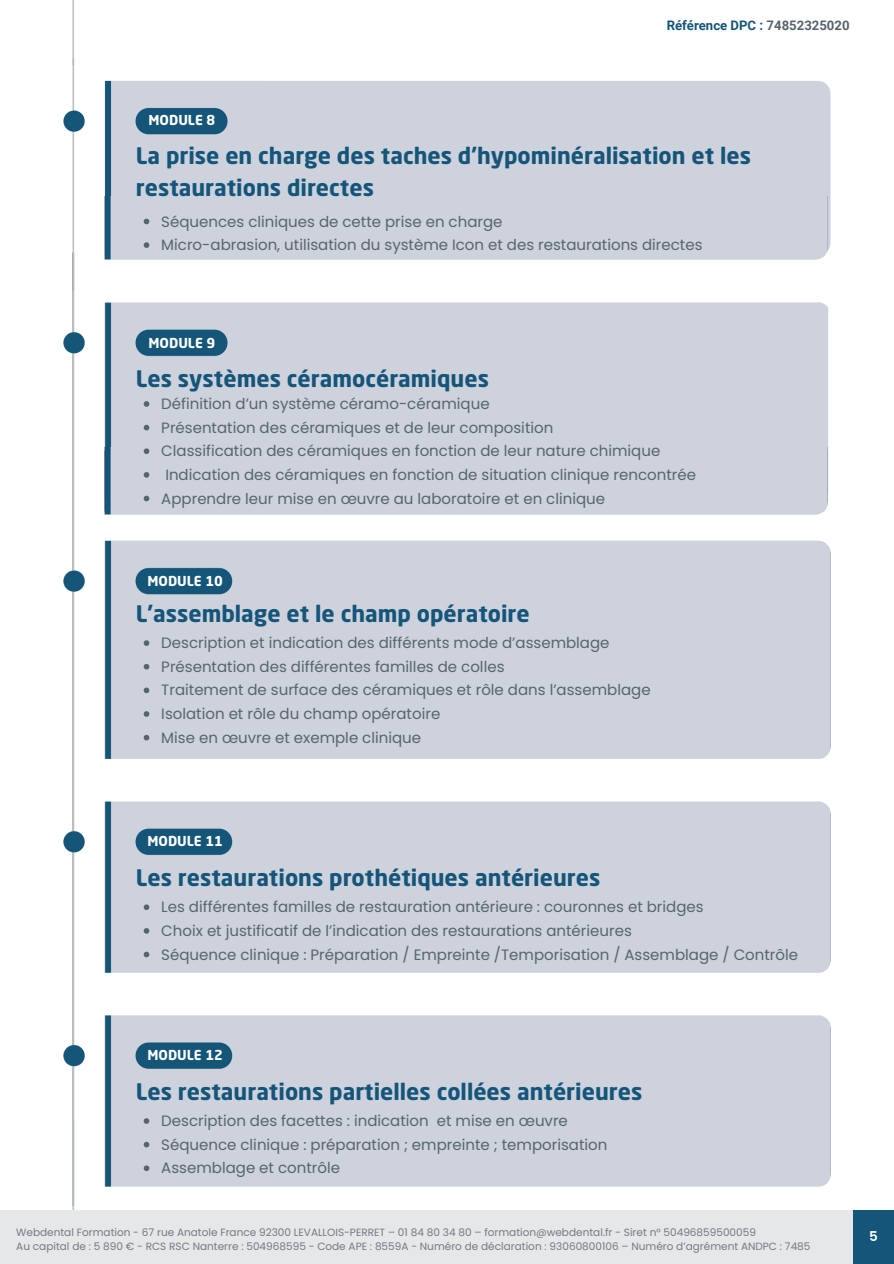
<style>
.page{position:relative;width:894px;height:1264px;background:#fff}
.page>*{position:absolute;margin:0;border:0;box-sizing:border-box;transform-origin:0 0}
.t1{font:700 22.5px/31.5px "Neo Sans Std";color:#16557a}
.t2{font:15px "Poppins";color:#57646e}
.t3{font:700 13.5px "Neo Sans Std";color:#fff}
.t4{font:600 13.5px "Poppins";color:#fff}
.t5{font:700 13.2px "Roboto";color:#16557a}
.t6{font:10.5px "Poppins";color:#717a83}
.s1{color:#57646e}
</style>
<div class="page">
<div style="left:0;top:1210px;width:893px;height:53px;background:#e6e7e8"></div>
<div style="left:853px;top:1210px;width:40px;height:53px;background:#16557a"></div>
<img style="left:63px;top:64px;width:768px;height:181px">
<div style="left:100px;top:196px;width:731px;height:49px;background:#cdd2dc"></div>
<svg style="left:144px;top:219px;width:5px;height:5px"></svg>
<svg style="left:144px;top:242px;width:5px;height:3px"></svg>
<img style="left:63px;top:245px;width:768px;height:942px">
<hr style="left:100px;top:448px;width:728px;height:3px;background:#cdd2dc">
<img style="left:100px;top:451px;width:728px;height:74px">
<div style="left:828px;top:262px;width:65px;height:282px;background:#fff"></div>
<svg style="left:144px;top:401px;width:5px;height:6px"></svg>
<svg style="left:144px;top:425px;width:5px;height:5px"></svg>
<svg style="left:144px;top:448px;width:5px;height:6px"></svg>
<svg style="left:144px;top:472px;width:5px;height:5px"></svg>
<svg style="left:144px;top:495px;width:5px;height:6px"></svg>
<svg style="left:144px;top:640px;width:5px;height:6px"></svg>
<svg style="left:144px;top:664px;width:5px;height:5px"></svg>
<svg style="left:144px;top:687px;width:5px;height:6px"></svg>
<svg style="left:144px;top:711px;width:5px;height:5px"></svg>
<svg style="left:144px;top:734px;width:5px;height:6px"></svg>
<svg style="left:144px;top:904px;width:5px;height:6px"></svg>
<svg style="left:144px;top:928px;width:5px;height:5px"></svg>
<svg style="left:144px;top:951px;width:5px;height:6px"></svg>
<svg style="left:144px;top:1118px;width:5px;height:5px"></svg>
<svg style="left:144px;top:1141px;width:5px;height:6px"></svg>
<svg style="left:144px;top:1165px;width:5px;height:6px"></svg>
<img style="left:72px;top:0;width:3px;height:64px">
<img style="left:66px;top:1119px;width:14px;height:90px">
<p class="t3" style="left:148px;top:115px;width:68px">MODULE 8</p>
<h1 class="t5" style="left:666px;top:18px;width:184px">Référence DPC : <span class="s1">74852325020</span></h1>
<h1 class="t1" style="left:136px;top:143px;width:616px">La prise en charge des taches d’hypominéralisation et les restaurations directes</h1>
<p class="t2" style="left:161px;top:211px;width:342px">Séquences cliniques de cette prise en charge</p>
<h4 class="t2" style="left:161px;top:234px;width:542px">Micro-abrasion, utilisation du système Icon et des restaurations directes</h4>
<p class="t3" style="left:148px;top:337px;width:68px">MODULE 9</p>
<p class="t1" style="left:136px;top:365px;width:354px">Les systèmes céramocéramiques</p>
<p class="t2" style="left:161px;top:393px;width:330px">Définition d’un système céramo-céramique</p>
<p class="t2" style="left:161px;top:417px;width:393px">Présentation des céramiques et de leur composition</p>
<h2 class="t2" style="left:161px;top:440px;width:500px">Classification des céramiques en fonction de leur nature chimique</h2>
<h1 class="t2" style="left:165px;top:464px;width:532px">Indication des céramiques en fonction de situation clinique rencontrée</h1>
<p class="t2" style="left:161px;top:488px;width:445px">Apprendre leur mise en œuvre au laboratoire et en clinique</p>
<p class="t3" style="left:147px;top:575px;width:77px">MODULE 10</p>
<p class="t1" style="left:136px;top:600px;width:395px">L’assemblage et le champ opératoire</p>
<p class="t2" style="left:161px;top:632px;width:449px">Description et indication des différents mode d’assemblage</p>
<p class="t2" style="left:161px;top:656px;width:344px">Présentation des différentes familles de colles</p>
<p class="t2" style="left:161px;top:679px;width:490px">Traitement de surface des céramiques et rôle dans l’assemblage</p>
<p class="t2" style="left:161px;top:703px;width:280px">Isolation et rôle du champ opératoire</p>
<p class="t2" style="left:161px;top:727px;width:261px">Mise en œuvre et exemple clinique</p>
<p class="t3" style="left:147px;top:836px;width:77px">MODULE 11</p>
<h2 class="t1" style="left:136px;top:864px;width:466px">Les restaurations prothétiques antérieures</h2>
<p class="t2" style="left:161px;top:896px;width:543px">Les différentes familles de restauration antérieure : couronnes et bridges</p>
<h2 class="t2" style="left:161px;top:920px;width:472px">Choix et justificatif de l’indication des restaurations antérieures</h2>
<h1 class="t2" style="left:161px;top:943px;width:638px">Séquence clinique : Préparation / Empreinte /Temporisation / Assemblage / Contrôle</h1>
<h2 class="t3" style="left:147px;top:1049px;width:77px">MODULE 12</h2>
<h1 class="t1" style="left:136px;top:1077px;width:508px">Les restaurations partielles collées antérieures</h1>
<p class="t2" style="left:161px;top:1110px;width:408px">Description des facettes : indication et mise en œuvre</p>
<p class="t2" style="left:161px;top:1133px;width:447px">Séquence clinique : préparation ; empreinte ; temporisation</p>
<p class="t2" style="left:161px;top:1157px;width:180px">Assemblage et contrôle</p>
<p class="t6" style="left:16px;top:1225px;width:741px">Webdental Formation - 67 rue Anatole France 92300 LEVALLOIS-PERRET – 01 84 80 34 80 – formation@webdental.fr - Siret n° 50496859500059</p>
<h2 class="t6" style="left:16px;top:1238px;width:795px">Au capital de : 5 890 € - RCS RSC Nanterre : 504968595 - Code APE : 8559A - Numéro de déclaration : 93060800106 – Numéro d’agrément ANDPC : 7485</h2>
<p class="t4" style="left:868px;top:1226px;width:10px">5</p>
</div>
